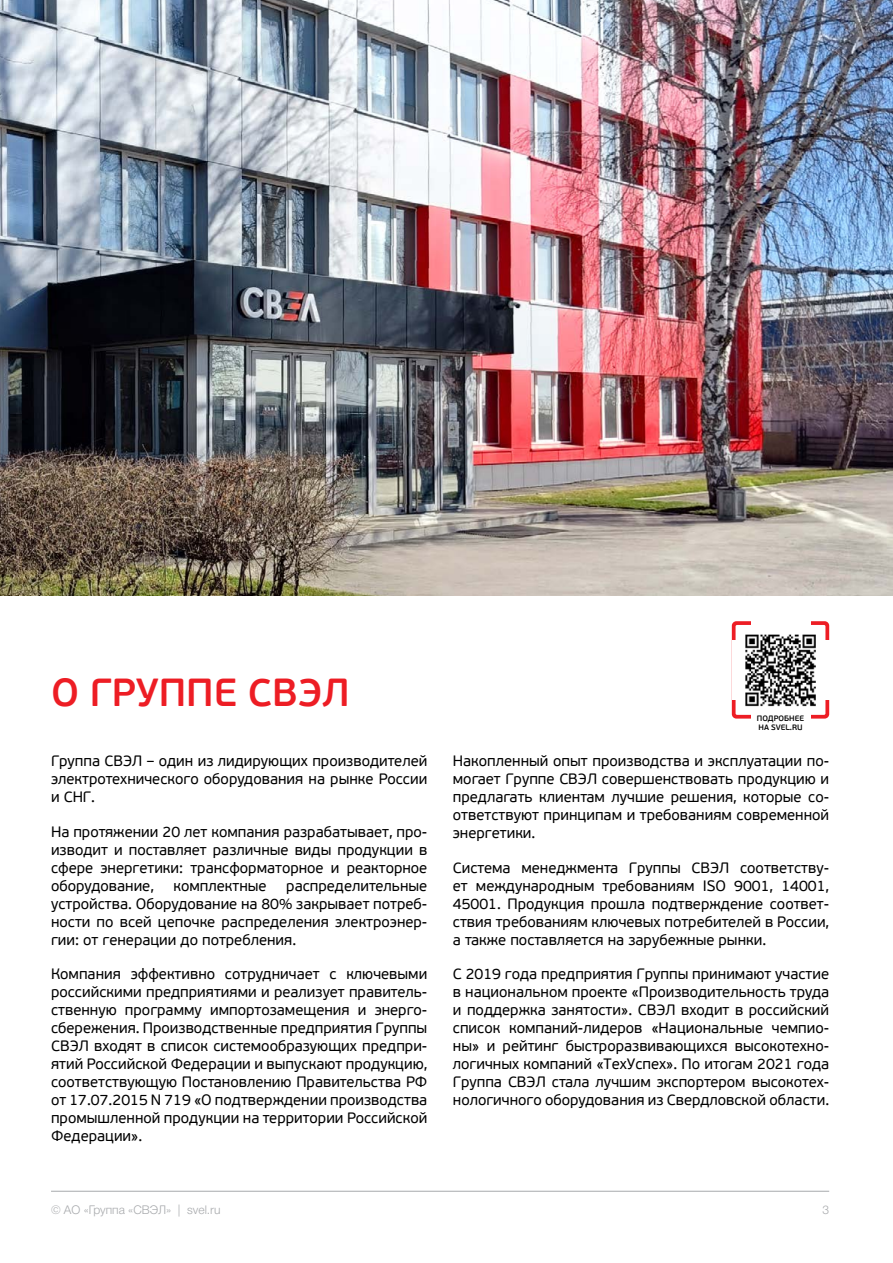
<style>
.page{position:relative;width:893px;height:1263px;background:#fff}
.page>*{position:absolute;margin:0;border:0;box-sizing:border-box;transform-origin:0 0}
.Заголовок_раздела_кр{font:600 39px "PF Beau Sans Pro";color:#ed1d24}
.Текст{font:15px/18px "PF Beau Sans Pro";color:#000;text-align:justify}
.t1{font:300 12px "Helvetica Neue Cyr";color:#a7a9ac}
.Таблица_влево_small{font:600 7.8px "PF Beau Sans Pro";color:#000}
</style>
<div class="page">
<hr style="left:51px;top:1191px;width:778px;height:1px;background:#a7a9ac">
<img style="left:0;top:0;width:893px;height:595px">
<svg style="left:732px;top:621px;width:97px;height:98px"></svg>
<div style="left:732px;top:640px;width:97px;height:59px;background:#fff"></div>
<div style="left:751px;top:621px;width:59px;height:98px;background:#fff"></div>
<div style="left:736px;top:625px;width:89px;height:90px;background:#fff"></div>
<img style="left:745px;top:634px;width:71px;height:72px">
<p class="Заголовок_раздела_кр" style="left:51px;top:669px;width:300px">О ГРУППЕ СВЭЛ</p>
<p class="Текст" style="left:51px;top:752px;width:378px">Группа СВЭЛ – один из лидирующих производителей электротехнического оборудования на рынке России и СНГ.</p>
<p class="Текст" style="left:51px;top:823px;width:378px">На протяжении 20 лет компания разрабатывает, про&shy;изводит и поставляет различные виды продукции в сфере энергетики: трансформаторное и реакторное оборудование,</p>
<p class="Текст" style="left:51px;top:877px;width:378px;text-indent:235px">распределительные устройства. Оборудование на 80% закрывает потреб&shy;ности по всей цепочке распределения электроэнер&shy;гии: от генерации до потребления.</p>
<p class="Текст" style="left:51px;top:965px;width:378px">Компания эффективно сотрудничает с ключевыми российскими предприятиями и реализует правитель&shy;ственную программу импортозамещения и энерго&shy;сбережения. Производственные предприятия Группы СВЭЛ входят в список системообразующих предпри&shy;ятий Российской Федерации и выпускают продукцию, соответствующую Постановлению Правительства РФ от 17.07.2015 N 719 «О подтверждении производства промышленной продукции на территории Российской Федерации».</p>
<p class="Текст" style="left:173px;top:877px;width:95px">комплектные</p>
<p class="Таблица_влево_small" style="left:757px;top:713px;width:49px">ПОДРОБНЕЕ</p>
<p class="Таблица_влево_small" style="left:758px;top:722px;width:46px">НА SVEL.RU</p>
<p class="Текст" style="left:453px;top:752px;width:378px">Накопленный опыт производства и эксплуатации по&shy;могает Группе СВЭЛ совершенствовать продукцию и предлагать клиентам лучшие решения, которые со&shy;ответствуют принципам и требованиям современной энергетики.</p>
<p class="Текст" style="left:453px;top:859px;width:378px">Система менеджмента Группы СВЭЛ соответству&shy;ет международным требованиям ISO 9001, 14001, 45001. Продукция прошла подтверждение соответ&shy;ствия требованиям ключевых потребителей в России, а также поставляется на зарубежные рынки.</p>
<p class="Текст" style="left:453px;top:965px;width:378px">С 2019 года предприятия Группы принимают участие в национальном проекте «Производительность труда и поддержка занятости». СВЭЛ входит в российский список компаний-лидеров «Национальные чемпио&shy;ны» и рейтинг быстроразвивающихся высокотехно&shy;логичных компаний «ТехУспех». По итогам 2021 года Группа СВЭЛ стала лучшим экспортером высокотех&shy;нологичного оборудования из Свердловской области.</p>
<p class="t1" style="left:51px;top:1203px;width:171px">© АО «Группа «СВЭЛ» | svel.ru</p>
<p class="t1" style="left:822px;top:1203px;width:8px">3</p>
</div>
